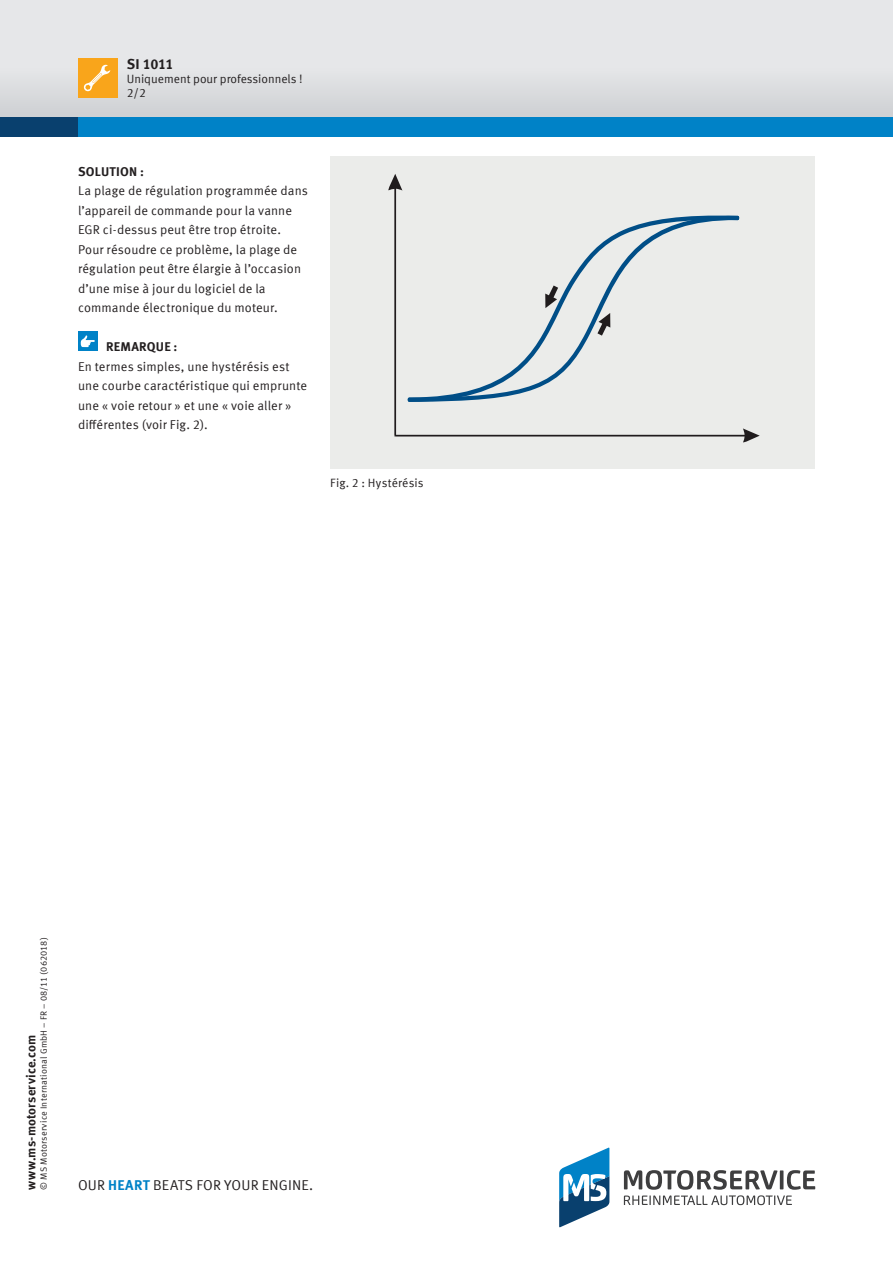
<style>
.page{position:relative;width:893px;height:1263px;background:#fff}
.page>*{position:absolute;margin:0;border:0;box-sizing:border-box;transform-origin:0 0}
.t1{font:14.25px "Meta Offc Pro Norm";letter-spacing:.01em;color:#231f20}
.t2{font:700 14.25px "Meta Offc Pro";letter-spacing:-.025em;color:#231f20}
.t3{font:12.75px/19.5px "Meta Offc Pro Norm";letter-spacing:.01em;color:#231f20}
.t4{font:700 12.75px "Meta Offc Pro";letter-spacing:.015em;color:#231f20}
.t5{font:12px "Meta Offc Pro Norm";color:#231f20}
.t6{font:12px "Meta Offc Pro Norm";letter-spacing:.02em;color:#231f20}
.t7{font:9px "Meta Offc Pro Norm";letter-spacing:.02em;color:#231f20}
.s1{font-family:"Meta Offc Pro";font-weight:700;color:#0082c7}
</style>
<div class="page">
<svg style="left:559px;top:1147px;width:50px;height:80px"></svg>
<svg style="left:624px;top:1170px;width:191px;height:35px"></svg>
<div style="left:0;top:0;width:893px;height:127px;background:#e6e7e9"></div>
<div style="left:0;top:68px;width:893px;height:49px;background:#dadbde"></div>
<div style="left:0;top:117px;width:893px;height:19px;background:#09406e"></div>
<div style="left:78px;top:117px;width:815px;height:19px;background:#0082c7"></div>
<div style="left:78px;top:58px;width:39px;height:39px;background:#f9a51b"></div>
<svg style="left:83px;top:64px;width:27px;height:28px"></svg>
<div style="left:330px;top:156px;width:485px;height:312px;background:#ebecea"></div>
<svg style="left:388px;top:174px;width:372px;height:269px"></svg>
<svg style="left:408px;top:214px;width:331px;height:188px"></svg>
<svg style="left:597px;top:313px;width:13px;height:23px"></svg>
<svg style="left:545px;top:285px;width:13px;height:23px"></svg>
<div style="left:78px;top:332px;width:19px;height:19px;background:#0082c7"></div>
<svg style="left:81px;top:335px;width:14px;height:12px"></svg>
<p class="t2" style="left:127px;top:53px;width:48px">SI 1011</p>
<p class="t5" style="left:127px;top:84px;width:21px">2/2</p>
<p class="t5" style="left:127px;top:70px;width:177px">Uniquement pour professionnels !</p>
<p class="t4" style="left:78px;top:161px;width:68px">SOLUTION :</p>
<p class="t3" style="left:78px;top:180px;width:231px">La plage de régulation programmée dans l’appareil de commande pour la vanne EGR ci-dessus peut être trop étroite.<br>Pour résoudre ce problème, la plage de régulation peut être élargie à l’occasion d’une mise à jour du logiciel de la commande électronique du moteur.</p>
<p class="t4" style="left:106px;top:337px;width:73px">REMARQUE :</p>
<p class="t3" style="left:78px;top:356px;width:231px">En termes simples, une hystérésis est une courbe caractéristique qui emprunte une « voie retour » et une « voie aller » différentes (voir Fig. 2).</p>
<p class="t6" style="left:330px;top:474px;width:95px">Fig. 2 : Hystérésis</p>
<p class="t7" style="left:37px;top:1189px;width:254px;rotate:-90deg">© MS Motorservice International GmbH – FR – 08/11 (062018)</p>
<p class="t4" style="left:21px;top:1189px;width:156px;rotate:-90deg">www.ms-motorservice.com</p>
<p class="t1" style="left:78px;top:1174px;width:237px">OUR <span class="s1">HEART</span> BEATS FOR YOUR ENGINE.</p>
</div>
